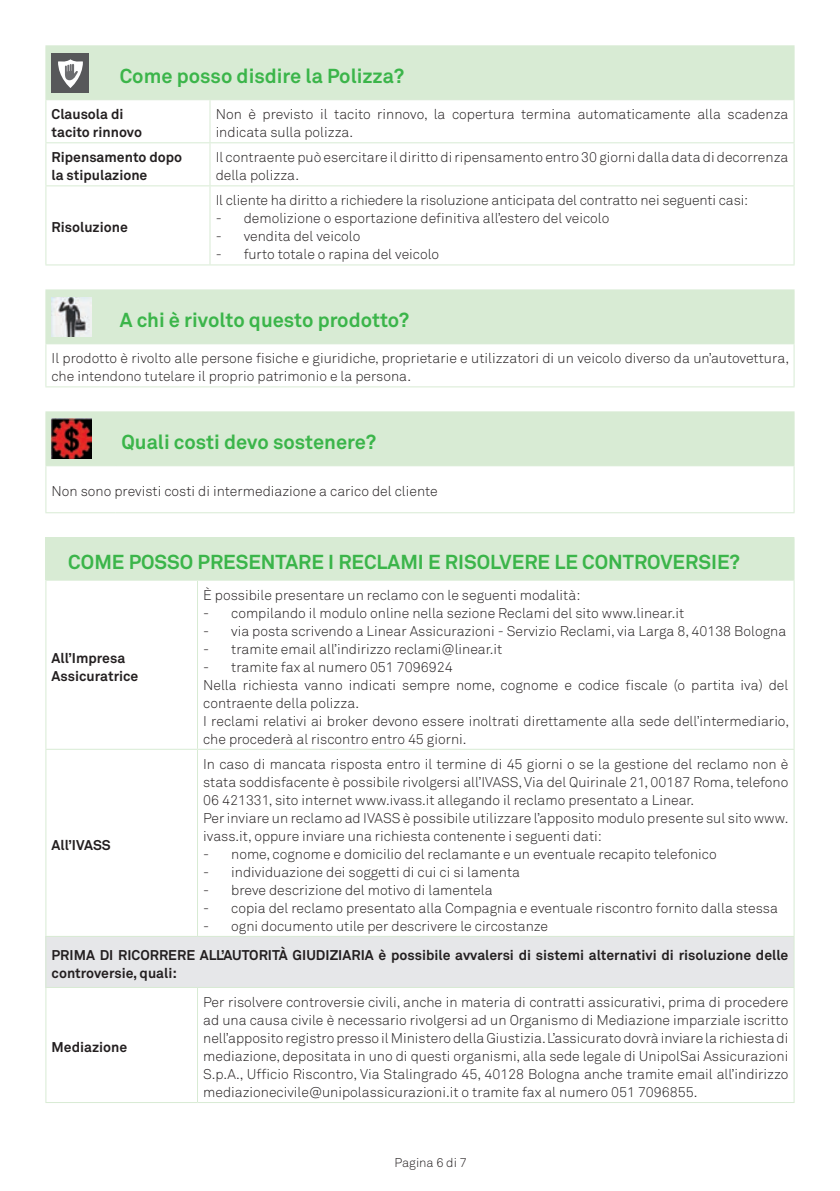
<style>
.page{position:relative;width:840px;height:1191px;background:#fff}
.page>*{position:absolute;margin:0;border:0;box-sizing:border-box;transform-origin:0 0}
.t1{font:700 20px "Akkurat";color:#3bb54a}
.t2{font:300 14px/18px "Akkurat";color:#231f20}
.t3{font:700 14px/18px "Akkurat";color:#231f20}
.t4{font:300 12.6px "Akkurat";color:#231f20}
</style>
<div class="page">
<div style="left:46px;top:46px;width:747px;height:53px;background:#d8ebd4"></div>
<hr style="left:45px;top:45px;width:69px;height:1px;background:#d8ebd4">
<hr style="left:45px;top:46px;width:1px;height:53px;background:#d8ebd4">
<hr style="left:114px;top:45px;width:96px;height:1px;background:#d8ebd4">
<hr style="left:210px;top:45px;width:584px;height:1px;background:#d8ebd4">
<hr style="left:793px;top:46px;width:1px;height:53px;background:#d8ebd4">
<hr style="left:45px;top:99px;width:69px;height:1px;background:#d8ebd4">
<hr style="left:45px;top:100px;width:1px;height:42px;background:#d8ebd4">
<hr style="left:114px;top:99px;width:96px;height:1px;background:#d8ebd4">
<hr style="left:210px;top:99px;width:584px;height:1px;background:#d8ebd4">
<hr style="left:209px;top:100px;width:1px;height:42px;background:#d8ebd4">
<hr style="left:793px;top:100px;width:1px;height:42px;background:#d8ebd4">
<hr style="left:45px;top:142px;width:69px;height:1px;background:#d8ebd4">
<hr style="left:45px;top:143px;width:1px;height:42px;background:#d8ebd4">
<hr style="left:114px;top:142px;width:96px;height:1px;background:#d8ebd4">
<hr style="left:210px;top:142px;width:584px;height:1px;background:#d8ebd4">
<hr style="left:209px;top:143px;width:1px;height:42px;background:#d8ebd4">
<hr style="left:793px;top:143px;width:1px;height:42px;background:#d8ebd4">
<hr style="left:45px;top:185px;width:69px;height:1px;background:#d8ebd4">
<hr style="left:45px;top:186px;width:1px;height:78px;background:#d8ebd4">
<hr style="left:114px;top:185px;width:96px;height:1px;background:#d8ebd4">
<hr style="left:210px;top:185px;width:584px;height:1px;background:#d8ebd4">
<hr style="left:209px;top:186px;width:1px;height:78px;background:#d8ebd4">
<hr style="left:793px;top:186px;width:1px;height:78px;background:#d8ebd4">
<hr style="left:45px;top:264px;width:69px;height:1px;background:#d8ebd4">
<hr style="left:114px;top:264px;width:96px;height:1px;background:#d8ebd4">
<hr style="left:210px;top:264px;width:584px;height:1px;background:#d8ebd4">
<div style="left:52px;top:53px;width:37px;height:40px;background:#57585a"></div>
<svg style="left:58px;top:59px;width:25px;height:29px"></svg>
<div style="left:46px;top:290px;width:747px;height:53px;background:#d8ebd4"></div>
<hr style="left:45px;top:289px;width:69px;height:1px;background:#d8ebd4">
<hr style="left:45px;top:290px;width:1px;height:53px;background:#d8ebd4">
<hr style="left:114px;top:289px;width:680px;height:1px;background:#d8ebd4">
<hr style="left:113px;top:290px;width:1px;height:53px;background:#d8ebd4">
<hr style="left:793px;top:290px;width:1px;height:53px;background:#d8ebd4">
<hr style="left:45px;top:343px;width:69px;height:1px;background:#d8ebd4">
<hr style="left:45px;top:344px;width:1px;height:42px;background:#d8ebd4">
<hr style="left:114px;top:343px;width:680px;height:1px;background:#d8ebd4">
<hr style="left:793px;top:344px;width:1px;height:42px;background:#d8ebd4">
<hr style="left:45px;top:386px;width:69px;height:1px;background:#d8ebd4">
<hr style="left:114px;top:386px;width:680px;height:1px;background:#d8ebd4">
<img style="left:52px;top:297px;width:39px;height:40px">
<div style="left:46px;top:412px;width:747px;height:53px;background:#d8ebd4"></div>
<hr style="left:45px;top:411px;width:71px;height:1px;background:#d8ebd4">
<hr style="left:45px;top:412px;width:1px;height:53px;background:#d8ebd4">
<hr style="left:116px;top:411px;width:678px;height:1px;background:#d8ebd4">
<hr style="left:115px;top:412px;width:1px;height:53px;background:#d8ebd4">
<hr style="left:793px;top:412px;width:1px;height:53px;background:#d8ebd4">
<hr style="left:45px;top:465px;width:71px;height:1px;background:#d8ebd4">
<hr style="left:45px;top:466px;width:1px;height:46px;background:#d8ebd4">
<hr style="left:116px;top:465px;width:678px;height:1px;background:#d8ebd4">
<hr style="left:793px;top:466px;width:1px;height:46px;background:#d8ebd4">
<hr style="left:45px;top:512px;width:71px;height:1px;background:#d8ebd4">
<hr style="left:116px;top:512px;width:678px;height:1px;background:#d8ebd4">
<img style="left:52px;top:419px;width:39px;height:39px">
<div style="left:46px;top:538px;width:747px;height:42px;background:#d8ebd4"></div>
<div style="left:46px;top:936px;width:747px;height:51px;background:#e6e7e9"></div>
<hr style="left:45px;top:537px;width:152px;height:1px;background:#d8ebd4">
<hr style="left:45px;top:538px;width:1px;height:41px;background:#d8ebd4">
<hr style="left:197px;top:537px;width:597px;height:1px;background:#d8ebd4">
<hr style="left:793px;top:538px;width:1px;height:41px;background:#d8ebd4">
<hr style="left:45px;top:579px;width:152px;height:1px;background:#d8ebd4">
<hr style="left:45px;top:580px;width:1px;height:169px;background:#d8ebd4">
<hr style="left:197px;top:579px;width:597px;height:1px;background:#d8ebd4">
<hr style="left:197px;top:580px;width:1px;height:169px;background:#d8ebd4">
<hr style="left:793px;top:580px;width:1px;height:169px;background:#d8ebd4">
<hr style="left:45px;top:749px;width:152px;height:1px;background:#d8ebd4">
<hr style="left:45px;top:750px;width:1px;height:186px;background:#d8ebd4">
<hr style="left:197px;top:749px;width:597px;height:1px;background:#d8ebd4">
<hr style="left:197px;top:750px;width:1px;height:186px;background:#d8ebd4">
<hr style="left:793px;top:750px;width:1px;height:186px;background:#d8ebd4">
<hr style="left:45px;top:936px;width:152px;height:1px;background:#d8ebd4">
<hr style="left:45px;top:937px;width:1px;height:50px;background:#d8ebd4">
<hr style="left:197px;top:936px;width:597px;height:1px;background:#d8ebd4">
<hr style="left:793px;top:937px;width:1px;height:50px;background:#d8ebd4">
<hr style="left:45px;top:987px;width:152px;height:1px;background:#d8ebd4">
<hr style="left:45px;top:988px;width:1px;height:114px;background:#d8ebd4">
<hr style="left:197px;top:987px;width:597px;height:1px;background:#d8ebd4">
<hr style="left:197px;top:988px;width:1px;height:114px;background:#d8ebd4">
<hr style="left:793px;top:988px;width:1px;height:114px;background:#d8ebd4">
<hr style="left:45px;top:1102px;width:152px;height:1px;background:#d8ebd4">
<hr style="left:197px;top:1102px;width:597px;height:1px;background:#d8ebd4">
<h1 class="t1" style="left:120px;top:63px;width:286px">Come posso disdire la Polizza?</h1>
<p class="t3" style="left:52px;top:105px;width:92px">Clausola di tacito rinnovo</p>
<p class="t2" style="left:215px;top:105px;width:574px">Non è previsto il tacito rinnovo, la copertura termina automaticamente alla scadenza indicata sulla polizza.</p>
<p class="t3" style="left:52px;top:148px;width:132px">Ripensamento dopo la stipulazione</p>
<p class="t2" style="left:215px;top:149px;width:574px">Il contraente può esercitare il diritto di ripensamento entro 30 giorni dalla data di decorrenza della polizza.</p>
<p class="t3" style="left:52px;top:218px;width:78px">Risoluzione</p>
<p class="t2" style="left:215px;top:192px;width:534px">Il cliente ha diritto a richiedere la risoluzione anticipata del contratto nei seguenti casi:</p>
<p class="t2" style="left:215px;top:210px;width:395px">- demolizione o esportazione definitiva all’estero del veicolo</p>
<p class="t2" style="left:215px;top:228px;width:146px">- vendita del veicolo</p>
<p class="t2" style="left:215px;top:246px;width:225px">- furto totale o rapina del veicolo</p>
<h1 class="t1" style="left:120px;top:307px;width:291px">A chi è rivolto questo prodotto?</h1>
<p class="t2" style="left:52px;top:349px;width:738px">Il prodotto è rivolto alle persone fisiche e giuridiche, proprietarie e utilizzatori di un veicolo diverso da un’autovettura, che intendono tutelare il proprio patrimonio e la persona.</p>
<h1 class="t1" style="left:121px;top:429px;width:256px">Quali costi devo sostenere?</h1>
<p class="t2" style="left:52px;top:482px;width:387px">Non sono previsti costi di intermediazione a carico del cliente</p>
<h1 class="t1" style="left:68px;top:549px;width:672px">COME POSSO PRESENTARE I RECLAMI E RISOLVERE LE CONTROVERSIE?</h1>
<p class="t3" style="left:52px;top:649px;width:88px">All’Impresa<br>Assicuratrice</p>
<p class="t2" style="left:203px;top:586px;width:378px">È possibile presentare un reclamo con le seguenti modalità:</p>
<p class="t2" style="left:203px;top:604px;width:482px">- compilando il modulo online nella sezione Reclami del sito www.linear.it</p>
<p class="t2" style="left:203px;top:622px;width:584px">- via posta scrivendo a Linear Assicurazioni - Servizio Reclami, via Larga 8, 40138 Bologna</p>
<p class="t2" style="left:203px;top:640px;width:300px">- tramite email all’indirizzo reclami@linear.it</p>
<p class="t2" style="left:203px;top:658px;width:587px">- tramite fax al numero 051 7096924<br>Nella richiesta vanno indicati sempre nome, cognome e codice fiscale (o partita iva) del contraente della polizza.<br>I reclami relativi ai broker devono essere inoltrati direttamente alla sede dell’intermediario, che procederà al riscontro entro 45 giorni.</p>
<p class="t2" style="left:203px;top:755px;width:586px">In caso di mancata risposta entro il termine di 45 giorni o se la gestione del reclamo non è stata soddisfacente è possibile rivolgersi all’IVASS, Via del Quirinale 21, 00187 Roma, telefono 06 421331, sito internet www.ivass.it allegando il reclamo presentato a Linear.<br>Per inviare un reclamo ad IVASS è possibile utilizzare l’apposito modulo presente sul sito www. ivass.it, oppure inviare una richiesta contenente i seguenti dati:</p>
<p class="t2" style="left:203px;top:845px;width:514px">- nome, cognome e domicilio del reclamante e un eventuale recapito telefonico</p>
<p class="t2" style="left:203px;top:863px;width:318px">- individuazione dei soggetti di cui ci si lamenta</p>
<p class="t2" style="left:203px;top:881px;width:291px">- breve descrizione del motivo di lamentela</p>
<p class="t2" style="left:203px;top:899px;width:576px">- copia del reclamo presentato alla Compagnia e eventuale riscontro fornito dalla stessa</p>
<p class="t2" style="left:203px;top:917px;width:346px">- ogni documento utile per descrivere le circostanze</p>
<p class="t3" style="left:52px;top:946px;width:737px">PRIMA DI RICORRERE ALL’AUTORITÀ GIUDIZIARIA è possibile avvalersi di sistemi alternativi di risoluzione delle controversie, quali:</p>
<p class="t3" style="left:52px;top:836px;width:61px">All’IVASS</p>
<p class="t3" style="left:52px;top:1038px;width:77px">Mediazione</p>
<p class="t2" style="left:203px;top:993px;width:586px;text-align:justify">Per risolvere controversie civili, anche in materia di contratti assicurativi, prima di procedere ad una causa civile è necessario rivolgersi ad un Organismo di Mediazione imparziale iscritto nell’apposito registro presso il Ministero della Giustizia. L’assicurato dovrà inviare la richiesta di mediazione, depositata in uno di questi organismi, alla sede legale di UnipolSai Assicurazioni S.p.A., Ufficio Riscontro, Via Stalingrado 45, 40128 Bologna anche tramite email all’indirizzo mediazionecivile@unipolassicurazioni.it o tramite fax al numero 051 7096855.</p>
<p class="t4" style="left:394px;top:1155px;width:74px">Pagina 6 di 7</p>
</div>
